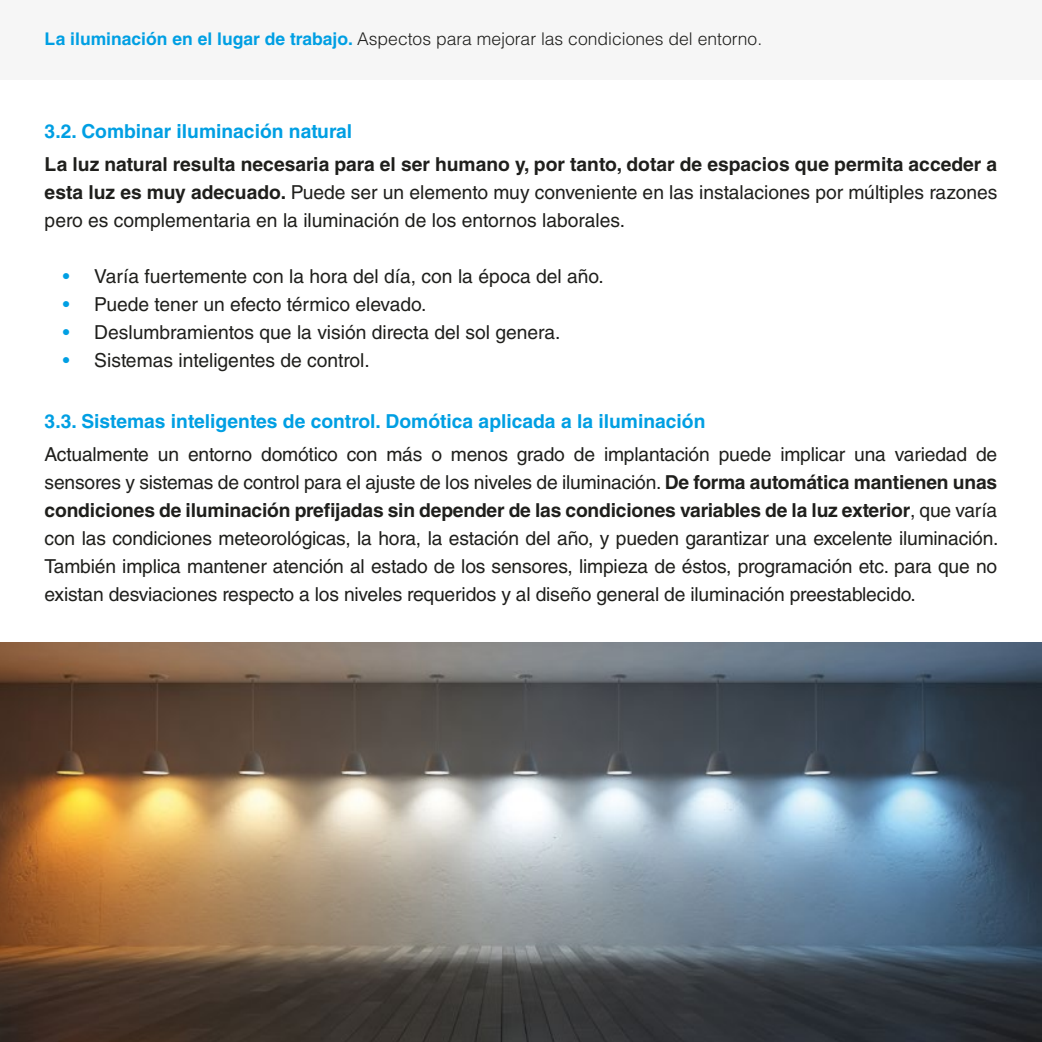
<style>
.page{position:relative;width:1042px;height:1042px;background:#fff}
.page>*{position:absolute;margin:0;border:0;box-sizing:border-box;transform-origin:0 0}
.t1{font:19.25px/28px "Helvetica LT Std";color:#1f1f1c;text-align:justify}
.t2{font:700 19.25px "Helvetica LT Std";color:#009fe3}
.t3{font:300 17.5px "Helvetica LT Std";color:#1e1e1c}
.s1{font-weight:700;color:#009fe3}
.s2{font-weight:700}
.s3{color:#009fe3}
</style>
<div class="page">
<div style="left:1px;top:0;width:1041px;height:79px;background:#f6f6f6"></div>
<img style="left:0;top:642px;width:1042px;height:400px">
<p class="t3" style="left:45px;top:28px;width:719px"><span class="s1">La iluminación en el lugar de trabajo.</span> Aspectos para mejorar las condiciones del entorno.</p>
<p class="t2" style="left:45px;top:119px;width:309px">3.2. Combinar iluminación natural</p>
<p class="t1" style="left:45px;top:150px;width:954px"><span class="s2">La luz natural resulta necesaria para el ser humano y, por tanto, dotar de espacios que permita acceder a esta luz es muy adecuado.</span> Puede ser un elemento muy conveniente en las instalaciones por múltiples razones pero es complementaria en la iluminación de los entornos laborales.</p>
<p class="t1" style="left:63px;top:262px;width:542px"><span class="s3">•</span> Varía fuertemente con la hora del día, con la época del año.</p>
<p class="t1" style="left:63px;top:290px;width:365px"><span class="s3">•</span> Puede tener un efecto térmico elevado.</p>
<p class="t1" style="left:63px;top:318px;width:499px"><span class="s3">•</span> Deslumbramientos que la visión directa del sol genera.</p>
<p class="t1" style="left:63px;top:346px;width:309px"><span class="s3">•</span> Sistemas inteligentes de control.</p>
<p class="t2" style="left:45px;top:409px;width:662px">3.3. Sistemas inteligentes de control. Domótica aplicada a la iluminación</p>
<p class="t1" style="left:45px;top:440px;width:955px">Actualmente un entorno domótico con más o menos grado de implantación puede implicar una variedad de sensores y sistemas de control para el ajuste de los niveles de iluminación. <span class="s2">De forma automática mantienen unas condiciones de iluminación prefijadas sin depender de las condiciones variables de la luz exterior</span>, que varía con las condiciones meteorológicas, la hora, la estación del año, y pueden garantizar una excelente iluminación.<br>También implica mantener atención al estado de los sensores, limpieza de éstos, programación etc. para que no existan desviaciones respecto a los niveles requeridos y al diseño general de iluminación preestablecido.</p>
</div>
